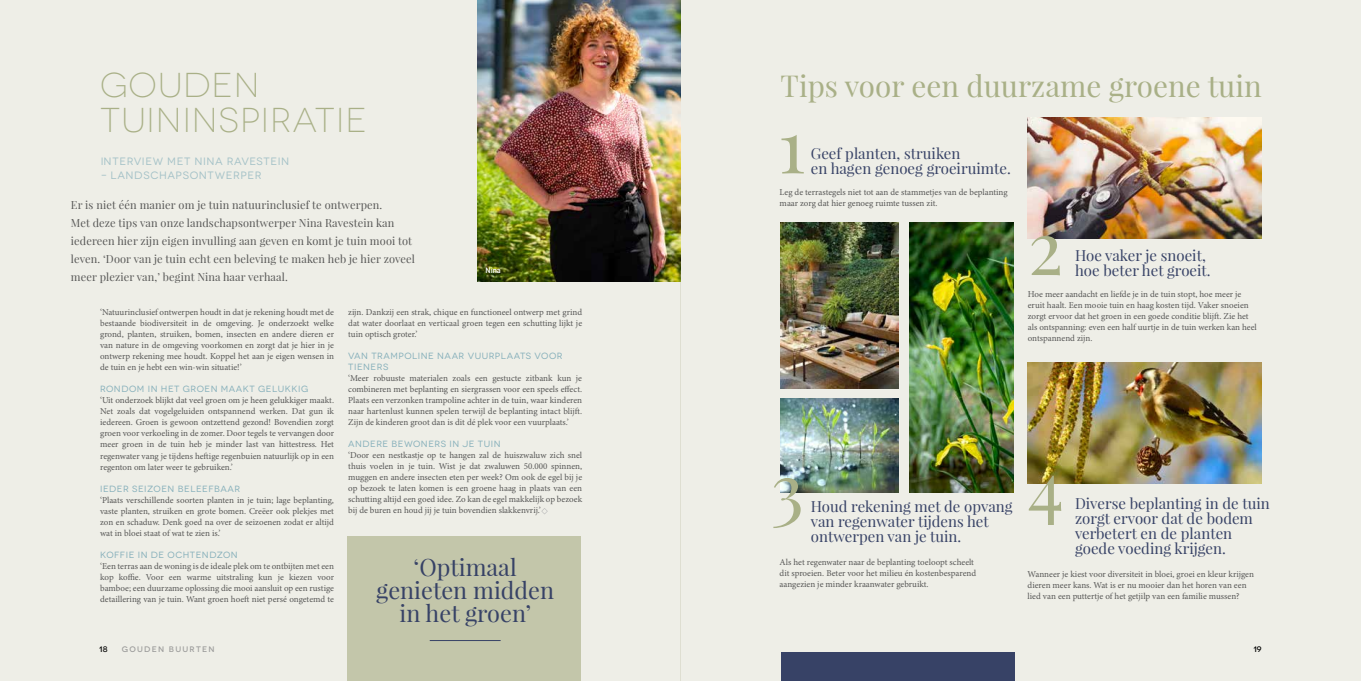
<style>
.page{position:relative;width:1361px;height:681px;background:#fff}
.page>*{position:absolute;margin:0;border:0;box-sizing:border-box;transform-origin:0 0}
.t1{font:73.6px "Playfair Display";color:#a9b087}
.t2{font:300 34.5px/34.5px "Novecentowide";letter-spacing:.03em;color:#a9b087}
.t3{font:29.6px "Playfair Display";color:#a9b087}
.t4{font:23.5px/23px "Playfair Display";color:#374266;text-align:center}
.t5{font:15px/15px "Playfair Display";color:#374266}
.t6{font:11px/18px "Playfair Display";letter-spacing:.01em;color:#575756}
.t7{font:10.7px "Novecentowide";letter-spacing:.06em;color:#85afba}
.t8{font:9px/11px "Minion Pro";color:#575756;text-align:justify}
.t9{font:9px/11px "Novecentowide";letter-spacing:.06em;color:#85afba}
.t10{font:500 8px "Novecentowide";letter-spacing:.16em;color:#9d9d9c}
.t11{font:500 8px "Novecentowide";color:#000}
.t12{font:600 8px "DIN2014";color:#fff}
</style>
<div class="page">
<div style="left:0;top:0;width:680px;height:680px;background:#eeeee7"></div>
<div style="left:680px;top:0;width:681px;height:680px;background:#eeeee7"></div>
<img style="left:477px;top:0;width:203px;height:281px">
<div style="left:347px;top:536px;width:234px;height:144px;background:#c3c6aa"></div>
<hr style="left:430px;top:640px;width:71px;height:1px;background:#374266">
<img style="left:1027px;top:118px;width:234px;height:120px">
<img style="left:1027px;top:363px;width:234px;height:120px">
<img style="left:780px;top:223px;width:119px;height:165px">
<img style="left:909px;top:223px;width:104px;height:269px">
<img style="left:780px;top:398px;width:119px;height:94px">
<div style="left:781px;top:652px;width:234px;height:28px;background:#374266"></div>
<svg style="left:541px;top:508px;width:7px;height:6px"></svg>
<h2 class="t2" style="left:100px;top:68px;width:268px">GOUDEN<br>TUININSPIRATIE</h2>
<p class="t7" style="left:100px;top:155px;width:191px">INTERVIEW MET NINA RAVESTEIN</p>
<p class="t7" style="left:100px;top:169px;width:163px">– LANDSCHAPSONTWERPER</p>
<p class="t6" style="left:71px;top:196px;width:345px">Er is niet één manier om je tuin natuurinclusief te ontwerpen.<br>Met deze tips van onze landschapsontwerper Nina Ravestein kan iedereen hier zijn eigen invulling aan geven en komt je tuin mooi tot leven. ‘Door van je tuin echt een beleving te maken heb je hier zoveel meer plezier van,’ begint Nina haar verhaal.</p>
<p class="t12" style="left:485px;top:264px;width:17px">Nina</p>
<p class="t8" style="left:100px;top:307px;width:235px">‘Natuurinclusief ontwerpen houdt in dat je rekening houdt met de bestaande biodiversiteit in de omgeving. Je onderzoekt welke grond, planten, struiken, bomen, insecten en andere dieren er van nature in de omgeving voorkomen en zorgt dat je hier in je ontwerp rekening mee houdt. Koppel het aan je eigen wensen in de tuin en je hebt een win-win situatie!’</p>
<p class="t9" style="left:100px;top:383px;width:210px">RONDOM IN HET GROEN MAAKT GELUKKIG</p>
<p class="t8" style="left:100px;top:395px;width:235px">‘Uit onderzoek blijkt dat veel groen om je heen gelukkiger maakt.<br>Net zoals dat vogelgeluiden ontspannend werken. Dat gun ik iedereen. Groen is gewoon ontzettend gezond! Bovendien zorgt groen voor verkoeling in de zomer. Door tegels te vervangen door meer groen in de tuin heb je minder last van hittestress. Het regenwater vang je tijdens heftige regenbuien natuurlijk op in een regenton om later weer te gebruiken.’</p>
<p class="t9" style="left:100px;top:482px;width:142px">IEDER SEIZOEN BELEEFBAAR</p>
<p class="t8" style="left:100px;top:494px;width:235px">‘Plaats verschillende soorten planten in je tuin; lage beplanting, vaste planten, struiken en grote bomen. Creëer ook plekjes met zon en schaduw. Denk goed na over de seizoenen zodat er altijd wat in bloei staat of wat te zien is.’</p>
<p class="t9" style="left:100px;top:548px;width:139px">KOFFIE IN DE OCHTENDZON</p>
<p class="t8" style="left:100px;top:560px;width:235px">‘Een terras aan de woning is de ideale plek om te ontbijten met een kop koffie. Voor een warme uitstraling kun je kiezen voor bamboe; een duurzame oplossing die mooi aansluit op een rustige detaillering van je tuin. Want groen hoeft niet persé ongetemd te</p>
<p class="t11" style="left:99px;top:643px;width:10px">18</p>
<p class="t10" style="left:122px;top:643px;width:94px">GOUDEN BUURTEN</p>
<p class="t8" style="left:348px;top:307px;width:235px">zijn. Dankzij een strak, chique en functioneel ontwerp met grind dat water doorlaat en verticaal groen tegen een schutting lijkt je tuin optisch groter.’</p>
<p class="t9" style="left:348px;top:350px;width:216px">VAN TRAMPOLINE NAAR VUURPLAATS VOOR<br>TIENERS</p>
<p class="t8" style="left:348px;top:373px;width:235px">‘Meer robuuste materialen zoals een gestucte zitbank kun je combineren met beplanting en siergrassen voor een speels effect.<br>Plaats een verzonken trampoline achter in de tuin, waar kinderen naar hartenlust kunnen spelen terwijl de beplanting intact blijft.<br>Zijn de kinderen groot dan is dit dé plek voor een vuurplaats.’</p>
<p class="t9" style="left:348px;top:438px;width:154px">ANDERE BEWONERS IN JE TUIN</p>
<p class="t8" style="left:348px;top:450px;width:235px">‘Door een nestkastje op te hangen zal de huiszwaluw zich snel thuis voelen in je tuin. Wist je dat zwaluwen 50.000 spinnen, muggen en andere insecten eten per week? Om ook de egel bij je op bezoek te laten komen is een groene haag in plaats van een schutting altijd een goed idee. Zo kan de egel makkelijk op bezoek bij de buren en houd jij je tuin bovendien slakkenvrij.’</p>
<h3 class="t4" style="left:376px;top:555px;width:179px">‘Optimaal genieten midden in het groen’</h3>
<h3 class="t3" style="left:780px;top:67px;width:482px">Tips voor een duurzame groene tuin</h3>
<h1 class="t1" style="left:778px;top:100px;width:29px">1</h1>
<h3 class="t5" style="left:811px;top:145px;width:201px">Geef planten, struiken<br>en hagen genoeg groeiruimte.</h3>
<p class="t8" style="left:779px;top:186px;width:229px">Leg de terrastegels niet tot aan de stammetjes van de beplanting maar zorg dat hier genoeg ruimte tussen zit.</p>
<h1 class="t1" style="left:1028px;top:201px;width:37px">2</h1>
<h3 class="t5" style="left:1075px;top:248px;width:137px">Hoe vaker je snoeit, hoe beter het groeit.</h3>
<p class="t8" style="left:1028px;top:288px;width:231px;text-align:left">Hoe meer aandacht en liefde je in de tuin stopt, hoe meer je eruit haalt. Een mooie tuin en haag kosten tijd. Vaker snoeien zorgt ervoor dat het groen in een goede conditie blijft. Zie het als ontspanning: even een half uurtje in de tuin werken kan heel ontspannend zijn.</p>
<h1 class="t1" style="left:770px;top:443px;width:35px">3</h1>
<h1 class="t1" style="left:1027px;top:440px;width:38px">4</h1>
<h3 class="t5" style="left:811px;top:498px;width:203px">Houd rekening met de opvang van regenwater tijdens het ontwerpen van je tuin.</h3>
<h3 class="t5" style="left:1075px;top:495px;width:196px">Diverse beplanting in de tuin zorgt ervoor dat de bodem verbetert en de planten goede voeding krijgen.</h3>
<p class="t8" style="left:779px;top:556px;width:198px;text-align:left">Als het regenwater naar de beplanting toeloopt scheelt dit sproeien. Beter voor het milieu én kostenbesparend aangezien je minder kraanwater gebruikt.</p>
<p class="t8" style="left:1027px;top:568px;width:228px;text-align:left">Wanneer je kiest voor diversiteit in bloei, groei en kleur krijgen dieren meer kans. Wat is er nu mooier dan het horen van een lied van een puttertje of het getjilp van een familie mussen?</p>
<p class="t11" style="left:1253px;top:643px;width:10px">19</p>
</div>
